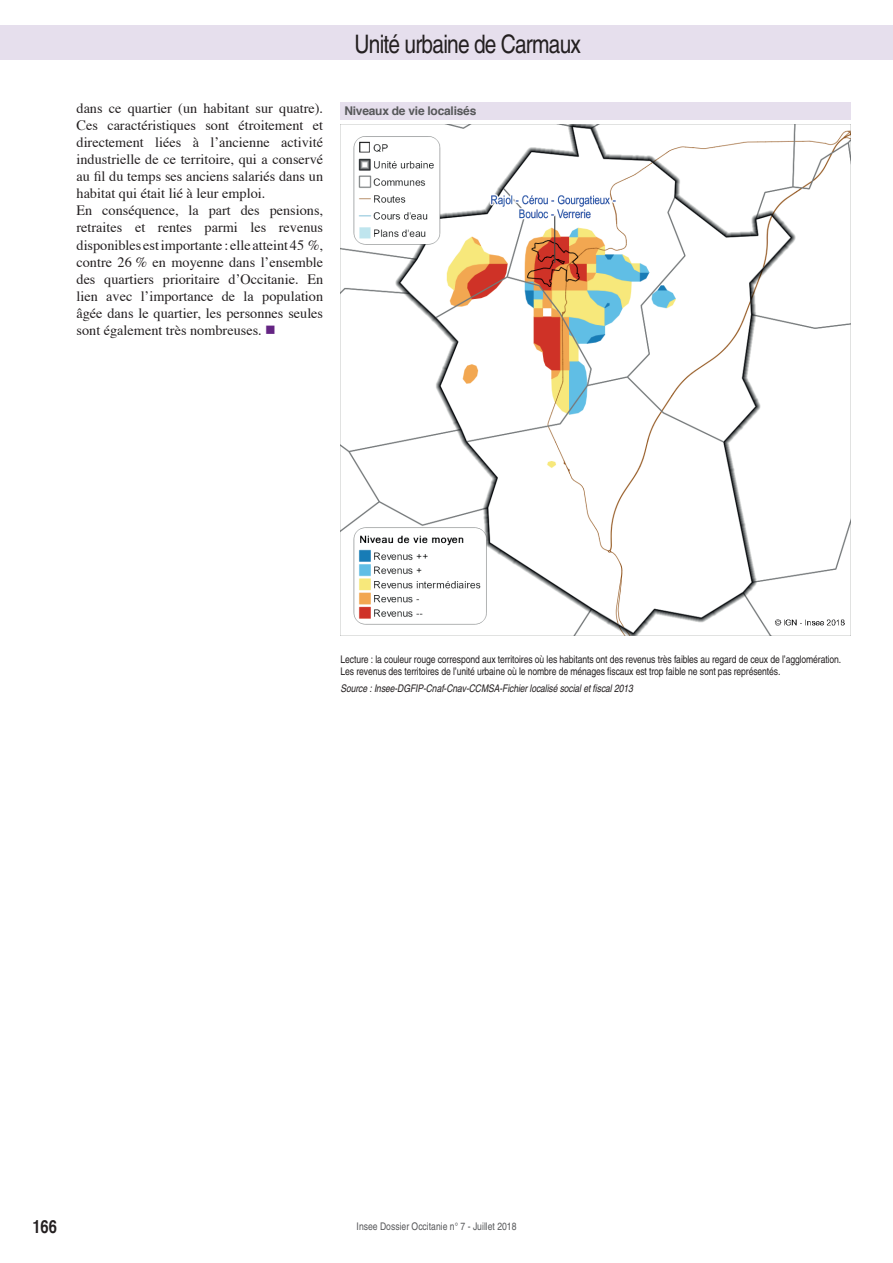
<style>
.page{position:relative;width:893px;height:1263px;background:#fff}
.page>*{position:absolute;margin:0;border:0;box-sizing:border-box;transform-origin:0 0}
.t1{font:condensed 25.5px "Helvetica";letter-spacing:-.03em;color:#231f20}
.t2{font:700 condensed 18px "Helvetica";color:#231f20}
.t3{font:14.25px/17.1px "Times";color:#231f20}
.t4{font:700 12px "Helvetica";letter-spacing:-.02em;color:#57585a}
.t5{font:condensed 10.5px/12.6px "Helvetica";letter-spacing:-.01em;color:#231f20}
.t6{font:italic condensed 10.5px "Helvetica";letter-spacing:-.01em;color:#231f20}
.t7{font:condensed 10.5px "Helvetica";color:#57585a}
.s1{color:#642483}
</style>
<div class="page">
<div style="left:0;top:26px;width:893px;height:34px;background:#e6dfed"></div>
<div style="left:340px;top:102px;width:510px;height:17px;background:#e6dfed"></div>
<img style="left:340px;top:125px;width:510px;height:510px">
<p class="t3" style="left:77px;top:98px;width:248px">dans ce quartier (un habitant sur quatre).<br>Ces caractéristiques sont étroitement et directement liées à l’ancienne activité industrielle de ce territoire, qui a conservé au fil du temps ses anciens salariés dans un habitat qui était lié à leur emploi.<br>En conséquence, la part des pensions, retraites et rentes parmi les revenus disponibles est importante : elle atteint 45 %, contre 26 % en moyenne dans l’ensemble des quartiers prioritaire d’Occitanie. En lien avec l’importance de la population âgée dans le quartier, les personnes seules sont également très nombreuses. <span class="s1">■</span></p>
<h1 class="t1" style="left:354px;top:29px;width:228px">Unité urbaine de Carmaux</h1>
<p class="t4" style="left:344px;top:101px;width:133px">Niveaux de vie localisés</p>
<p class="t5" style="left:340px;top:653px;width:502px">Lecture : la couleur rouge correspond aux territoires où les habitants ont des revenus très faibles au regard de ceux de l’agglomération.<br>Les revenus des territoires de l’unité urbaine où le nombre de ménages fiscaux est trop faible ne sont pas représentés.</p>
<p class="t6" style="left:340px;top:682px;width:294px">Source : Insee-DGFIP-Cnaf-Cnav-CCMSA-Fichier localisé social et fiscal 2013</p>
<p class="t2" style="left:32px;top:1216px;width:26px">166</p>
<p class="t7" style="left:357px;top:1221px;width:161px">Insee Dossier Occitanie n° 7 - Juillet 2018</p>
</div>
